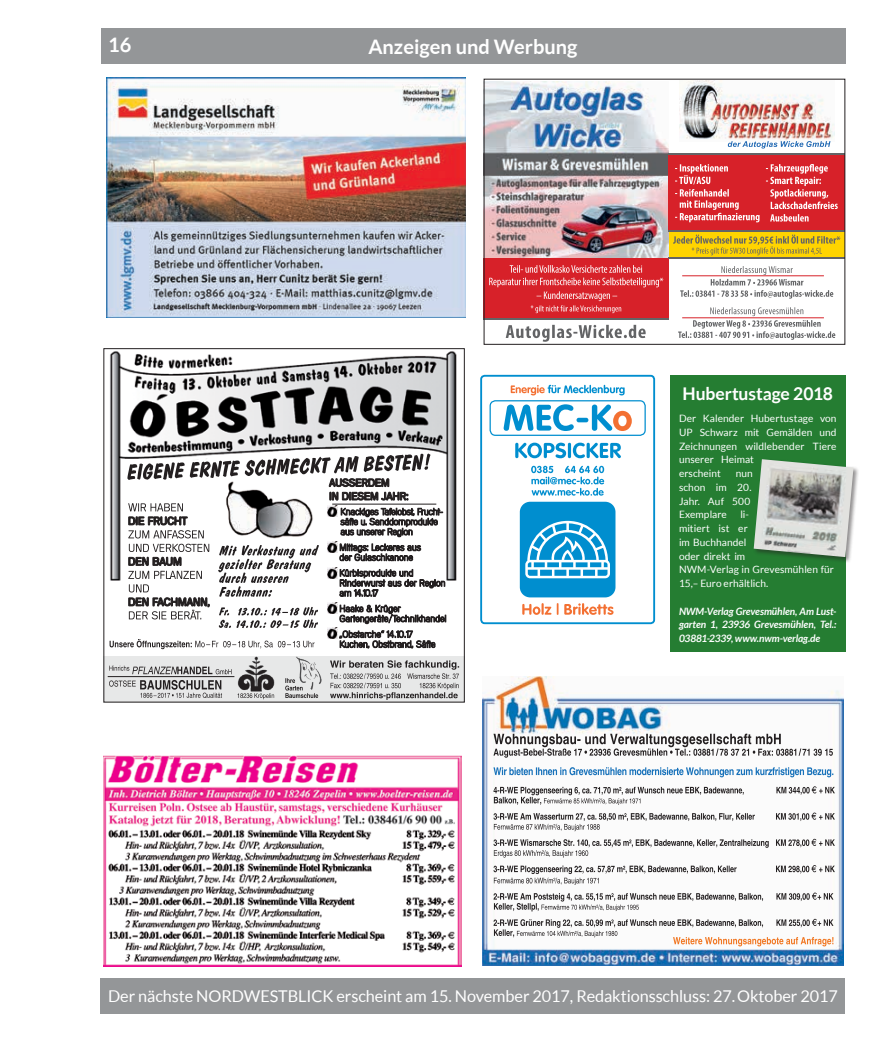
<style>
.page{position:relative;width:877px;height:1049px;background:#fff}
.page>*{position:absolute;margin:0;border:0;box-sizing:border-box;transform-origin:0 0}
.t1{font:700 20px "Lato";color:#fff}
.t2{font:700 17.5px "Lato";letter-spacing:-.005em;color:#fff}
.t3{font:16.25px "Lato";letter-spacing:-.005em;color:#fff}
.t4{font:10.12px/13.8px "Lato";letter-spacing:.01em;color:#fff}
.t5{font:italic 700 10.12px/13.8px "Lato";letter-spacing:-.015em;color:#fff;text-align:justify}
</style>
<div class="page">
<div style="left:101px;top:978px;width:744px;height:35px;background:#949698"></div>
<div style="left:101px;top:28px;width:744px;height:36px;background:#949698"></div>
<div style="left:669px;top:232px;width:176px;height:25px;background:#ffd400"></div>
<img style="left:486px;top:82px;width:183px;height:176px">
<div style="left:484px;top:258px;width:185px;height:61px;background:#d72129"></div>
<div style="left:669px;top:153px;width:176px;height:77px;background:#d72129"></div>
<svg style="left:489px;top:265px;width:174px;height:48px"></svg>
<hr style="left:484px;top:318px;width:185px;height:1px;background:#636466">
<hr style="left:669px;top:230px;width:176px;height:2px;background:#636466">
<hr style="left:669px;top:257px;width:176px;height:1px;background:#636466">
<hr style="left:669px;top:153px;width:176px;height:1px;background:#636466">
<svg style="left:506px;top:325px;width:140px;height:17px"></svg>
<svg style="left:675px;top:164px;width:85px;height:58px"></svg>
<svg style="left:766px;top:164px;width:72px;height:58px"></svg>
<svg style="left:680px;top:266px;width:153px;height:33px"></svg>
<svg style="left:678px;top:307px;width:157px;height:33px"></svg>
<hr style="left:682px;top:275px;width:142px;height:1px;background:#d72129">
<hr style="left:682px;top:317px;width:142px;height:1px;background:#d72129">
<img style="left:679px;top:81px;width:155px;height:60px">
<svg style="left:728px;top:141px;width:102px;height:8px"></svg>
<div style="left:484px;top:79px;width:361px;height:266px;border:1px solid #231f20"></div>
<svg style="left:673px;top:235px;width:167px;height:20px"></svg>
<div style="left:520px;top:502px;width:95px;height:95px;background:#008ecf;border-radius:10px"></div>
<svg style="left:525px;top:521px;width:85px;height:57px"></svg>
<svg style="left:522px;top:603px;width:92px;height:12px"></svg>
<svg style="left:511px;top:385px;width:114px;height:10px"></svg>
<svg style="left:504px;top:404px;width:128px;height:27px"></svg>
<div style="left:490px;top:400px;width:156px;height:36px;border:1px solid #008ecf;border-radius:5px"></div>
<svg style="left:531px;top:466px;width:73px;height:30px"></svg>
<svg style="left:515px;top:443px;width:106px;height:15px"></svg>
<div style="left:480px;top:375px;width:175px;height:249px;border:2px solid #008ecf;border-radius:4px"></div>
<img style="left:106px;top:78px;width:360px;height:239px">
<img style="left:104px;top:755px;width:358px;height:211px">
<img style="left:483px;top:676px;width:361px;height:290px">
<svg style="left:493px;top:734px;width:340px;height:24px"></svg>
<svg style="left:493px;top:767px;width:340px;height:10px"></svg>
<svg style="left:494px;top:892px;width:339px;height:19px"></svg>
<svg style="left:494px;top:865px;width:341px;height:20px"></svg>
<svg style="left:494px;top:839px;width:341px;height:18px"></svg>
<svg style="left:494px;top:812px;width:341px;height:19px"></svg>
<svg style="left:494px;top:786px;width:341px;height:19px"></svg>
<svg style="left:494px;top:919px;width:339px;height:27px"></svg>
<div style="left:103px;top:656px;width:362px;height:46px;background:#e7e8e8"></div>
<img style="left:238px;top:656px;width:37px;height:36px">
<svg style="left:109px;top:666px;width:123px;height:8px"></svg>
<hr style="left:108px;top:676px;width:126px;height:1px;background:#231f20">
<img style="left:110px;top:351px;width:347px;height:230px">
<svg style="left:109px;top:680px;width:113px;height:18px"></svg>
<svg style="left:330px;top:660px;width:129px;height:40px"></svg>
<svg style="left:238px;top:693px;width:36px;height:6px"></svg>
<div style="left:103px;top:348px;width:362px;height:354px;border:1px solid #231f20"></div>
<svg style="left:110px;top:453px;width:336px;height:196px"></svg>
<img style="left:296px;top:656px;width:26px;height:28px">
<svg style="left:285px;top:678px;width:33px;height:20px"></svg>
<div style="left:670px;top:375px;width:175px;height:277px;background:#257d32"></div>
<div style="left:753px;top:458px;width:106px;height:105px;background:#231f20;opacity:.5"></div>
<img style="left:754px;top:459px;width:99px;height:98px">
<h1 class="t1" style="left:108px;top:34px;width:25px">16</h1>
<h1 class="t1" style="left:368px;top:35px;width:211px">Anzeigen und Werbung</h1>
<h2 class="t2" style="left:682px;top:383px;width:152px">Hubertustage 2018</h2>
<p class="t4" style="left:679px;top:411px;width:159px">Der Kalender Hubertustage von<br>UP Schwarz mit Gemälden und<br>Zeichnungen wildlebender Tiere unserer Heimat<br>erscheint</p>
<p class="t4" style="left:679px;top:466px;width:75px;text-indent:57px">nun schon im 20.<br>Jahr. Auf 500<br>Exemplare</p>
<p class="t4" style="left:679px;top:508px;width:156px;text-indent:61px">li-<br>mitiert ist er<br>im Buchhandel<br>oder direkt im<br>NWM-Verlag in Grevesmühlen für<br>15,– Euro erhältlich.</p>
<p class="t5" style="left:679px;top:604px;width:159px">NWM-Verlag Grevesmühlen, Am Lust&shy;garten 1, 23936 Grevesmühlen, Tel.:<br>03881-2339, www.nwm-verlag.de</p>
<h3 class="t3" style="left:108px;top:987px;width:731px">Der nächste NORDWESTBLICK erscheint am 15. November 2017, Redaktionsschluss: 27.Oktober 2017</h3>
</div>
